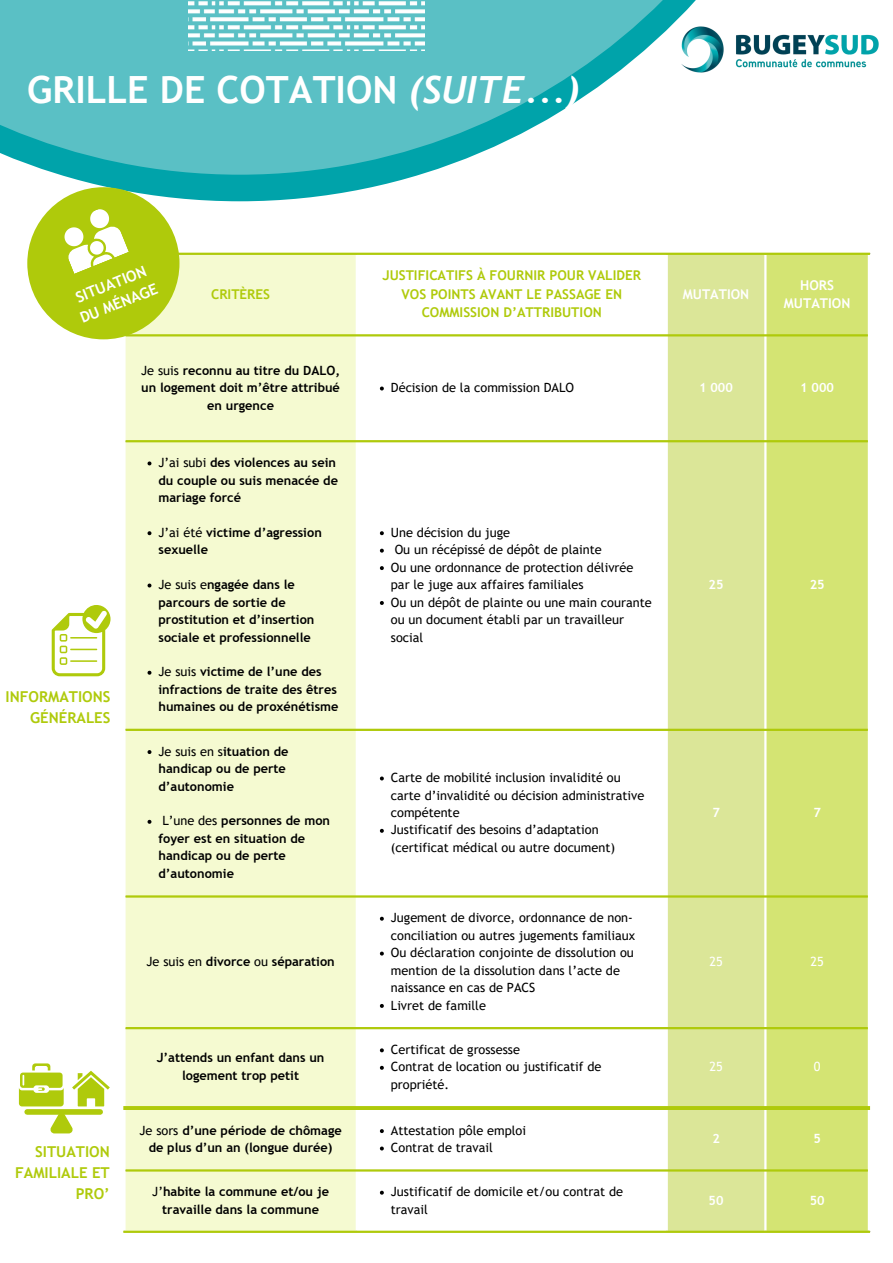
<style>
.page{position:relative;width:893px;height:1263px;background:#fff}
.page>*{position:absolute;margin:0;border:0;box-sizing:border-box;transform-origin:0 0}
.t1{font:700 37.5px "Trebuchet MS";color:#fff}
.t2{font:700 15px/20.9px "Trebuchet MS";color:#afca0b;text-align:right}
.t3{font:700 15px/20.9px "Trebuchet MS";color:#fff}
.t4{font:700 13.5px/18.6px "Trebuchet MS";color:#afca0b;text-align:center}
.t5{font:700 13.5px/18.6px "Trebuchet MS";color:#fff;text-align:center}
.t6{font:12.75px/17.4px "Trebuchet MS";color:#000}
.t7{font:700 12.75px/17.4px "Trebuchet MS";color:#000}
.t8{font:700 12.75px "Trebuchet MS";color:#fff}
.t9{font:12.75px "Trebuchet MS";color:#fff}
.s1{font-family:"Trebuchet";font-style:italic}
.s2{font-weight:400}
</style>
<div class="page">
<div style="left:126px;top:255px;width:230px;height:975px;background:#f5fad1"></div>
<svg style="left:358px;top:336px;width:307px;height:859px"></svg>
<div style="left:668px;top:255px;width:96px;height:975px;background:#dbe698"></div>
<div style="left:766px;top:255px;width:102px;height:975px;background:#d4e473"></div>
<svg style="left:380px;top:387px;width:4px;height:3px"></svg>
<svg style="left:147px;top:461px;width:4px;height:4px"></svg>
<svg style="left:147px;top:531px;width:4px;height:4px"></svg>
<svg style="left:147px;top:583px;width:4px;height:4px"></svg>
<svg style="left:147px;top:671px;width:4px;height:4px"></svg>
<svg style="left:380px;top:531px;width:4px;height:4px"></svg>
<svg style="left:380px;top:549px;width:4px;height:4px"></svg>
<svg style="left:380px;top:566px;width:4px;height:4px"></svg>
<svg style="left:380px;top:601px;width:4px;height:4px"></svg>
<svg style="left:147px;top:750px;width:4px;height:4px"></svg>
<svg style="left:147px;top:820px;width:4px;height:4px"></svg>
<svg style="left:380px;top:776px;width:4px;height:4px"></svg>
<svg style="left:380px;top:829px;width:4px;height:4px"></svg>
<svg style="left:380px;top:917px;width:4px;height:4px"></svg>
<svg style="left:380px;top:951px;width:4px;height:4px"></svg>
<svg style="left:380px;top:1004px;width:4px;height:4px"></svg>
<svg style="left:380px;top:1048px;width:4px;height:4px"></svg>
<svg style="left:380px;top:1066px;width:4px;height:4px"></svg>
<svg style="left:380px;top:1129px;width:4px;height:4px"></svg>
<svg style="left:380px;top:1146px;width:4px;height:4px"></svg>
<svg style="left:380px;top:1191px;width:4px;height:3px"></svg>
<hr style="left:123px;top:253px;width:747px;height:2px;background:#afca0b">
<hr style="left:126px;top:334px;width:742px;height:2px;background:#afca0b">
<hr style="left:126px;top:440px;width:742px;height:2px;background:#afca0b">
<hr style="left:126px;top:729px;width:742px;height:2px;background:#afca0b">
<hr style="left:126px;top:895px;width:742px;height:2px;background:#afca0b">
<hr style="left:126px;top:1027px;width:742px;height:2px;background:#afca0b">
<hr style="left:126px;top:1169px;width:742px;height:2px;background:#afca0b">
<hr style="left:123px;top:1230px;width:747px;height:3px;background:#afca0b">
<hr style="left:123px;top:1106px;width:747px;height:4px;background:#afca0b">
<svg style="left:61px;top:175px;width:358px;height:26px;fill:#00a3aa"></svg>
<svg style="left:0;top:0;width:696px;height:175px;fill:#5ac0c5"></svg>
<img style="left:667px;top:10px;width:212px;height:80px">
<img style="left:189px;top:0;width:235px;height:50px">
<div style="left:27px;top:187px;width:152px;height:152px;background:#afca0b;border-radius:50%"></div>
<svg style="left:64px;top:209px;width:65px;height:65px"></svg>
<svg style="left:52px;top:605px;width:58px;height:71px"></svg>
<svg style="left:72px;top:1071px;width:38px;height:35px"></svg>
<svg style="left:19px;top:1063px;width:45px;height:43px"></svg>
<div style="left:27px;top:1109px;width:73px;height:6px;background:#afca0b"></div>
<svg style="left:50px;top:1114px;width:23px;height:19px"></svg>
<p class="t1" style="left:27px;top:67px;width:554px">GRILLE DE COTATION <span class="s1">(SUITE...)</span></p>
<p class="t3" style="left:69px;top:290px;width:84px;rotate:-22deg">SITUATION<br>DU MÉNAGE</p>
<p class="t4" style="left:211px;top:285px;width:60px">CRITÈRES</p>
<h1 class="t4" style="left:382px;top:266px;width:260px">JUSTIFICATIFS À FOURNIR POUR VALIDER<br>VOS POINTS AVANT LE PASSAGE EN<br>COMMISSION D’ATTRIBUTION</h1>
<p class="t5" style="left:683px;top:285px;width:68px">MUTATION</p>
<p class="t5" style="left:784px;top:276px;width:68px">HORS<br>MUTATION</p>
<p class="t2" style="left:6px;top:686px;width:106px">INFORMATIONS<br>GÉNÉRALES</p>
<p class="t2" style="left:15px;top:1141px;width:96px">SITUATION<br>FAMILIALE ET<br>PRO’</p>
<p class="t7" style="left:141px;top:361px;width:200px;text-align:center"><span class="s2">Je suis</span> reconnu au titre du DALO, un logement doit m’être attribué en urgence</p>
<p class="t7" style="left:158px;top:454px;width:181px"><span class="s2">J’ai subi</span> des violences au sein du couple ou suis menacée de mariage forcé</p>
<p class="t7" style="left:158px;top:524px;width:165px"><span class="s2">J’ai été</span> victime d’agression sexuelle</p>
<p class="t7" style="left:158px;top:576px;width:157px"><span class="s2">Je suis e</span>ngagée dans le parcours de sortie de prostitution et d’insertion sociale et professionnelle</p>
<p class="t7" style="left:158px;top:663px;width:181px"><span class="s2">Je suis</span> victime de l’une des infractions de traite des êtres humaines ou de proxénétisme</p>
<p class="t7" style="left:158px;top:742px;width:131px"><span class="s2">Je suis en s</span>ituation de handicap ou de perte d’autonomie</p>
<p class="t7" style="left:158px;top:812px;width:173px;text-indent:4px"><span class="s2">L’une des</span> personnes de mon foyer est en situation de handicap ou de perte d’autonomie</p>
<p class="t7" style="left:146px;top:953px;width:190px"><span class="s2">Je suis en</span> divorce <span class="s2">ou</span> séparation</p>
<p class="t7" style="left:157px;top:1049px;width:169px;text-align:center">J’attends un enfant dans un logement trop petit</p>
<p class="t6" style="left:391px;top:379px;width:185px">Décision de la commission DALO</p>
<p class="t8" style="left:699px;top:380px;width:35px">1 000</p>
<p class="t8" style="left:800px;top:380px;width:35px">1 000</p>
<p class="t6" style="left:391px;top:524px;width:121px">Une décision du juge</p>
<p class="t6" style="left:395px;top:541px;width:208px">Ou un récépissé de dépôt de plainte</p>
<p class="t6" style="left:391px;top:558px;width:244px">Ou une ordonnance de protection délivrée par le juge aux affaires familiales</p>
<p class="t6" style="left:391px;top:593px;width:262px">Ou un dépôt de plainte ou une main courante ou un document établi par un travailleur social</p>
<p class="t6" style="left:391px;top:769px;width:255px">Carte de mobilité inclusion invalidité ou carte d’invalidité ou décision administrative compétente</p>
<p class="t6" style="left:391px;top:821px;width:226px">Justificatif des besoins d’adaptation (certificat médical ou autre document)</p>
<p class="t6" style="left:391px;top:909px;width:246px">Jugement de divorce, ordonnance de non&shy;conciliation ou autres jugements familiaux</p>
<p class="t6" style="left:391px;top:944px;width:244px">Ou déclaration conjointe de dissolution ou mention de la dissolution dans l’acte de naissance en cas de PACS</p>
<p class="t6" style="left:391px;top:996px;width:97px">Livret de famille</p>
<p class="t8" style="left:708px;top:577px;width:16px">25</p>
<p class="t8" style="left:809px;top:577px;width:16px">25</p>
<p class="t8" style="left:712px;top:805px;width:9px">7</p>
<p class="t8" style="left:813px;top:805px;width:9px">7</p>
<p class="t9" style="left:709px;top:954px;width:15px">25</p>
<p class="t9" style="left:810px;top:954px;width:15px">25</p>
<p class="t6" style="left:391px;top:1041px;width:131px">Certificat de grossesse</p>
<p class="t6" style="left:391px;top:1058px;width:212px">Contrat de location ou justificatif de propriété.</p>
<p class="t9" style="left:709px;top:1059px;width:15px">25</p>
<p class="t9" style="left:814px;top:1059px;width:8px">0</p>
<p class="t7" style="left:139px;top:1121px;width:204px;text-align:center"><span class="s2">Je sors</span> d’une période de chômage de plus d’un an (longue durée)</p>
<p class="t6" style="left:391px;top:1121px;width:137px">Attestation pôle emploi</p>
<p class="t6" style="left:391px;top:1139px;width:103px">Contrat de travail</p>
<p class="t8" style="left:712px;top:1131px;width:9px">2</p>
<p class="t8" style="left:813px;top:1131px;width:9px">5</p>
<p class="t7" style="left:152px;top:1183px;width:178px;text-align:center"><span class="s2">J’</span>habite la commune et/ou je travaille dans la commune</p>
<p class="t6" style="left:391px;top:1183px;width:234px">Justificatif de domicile et/ou contrat de travail</p>
<p class="t8" style="left:708px;top:1193px;width:16px">50</p>
<p class="t8" style="left:809px;top:1193px;width:16px">50</p>
</div>
